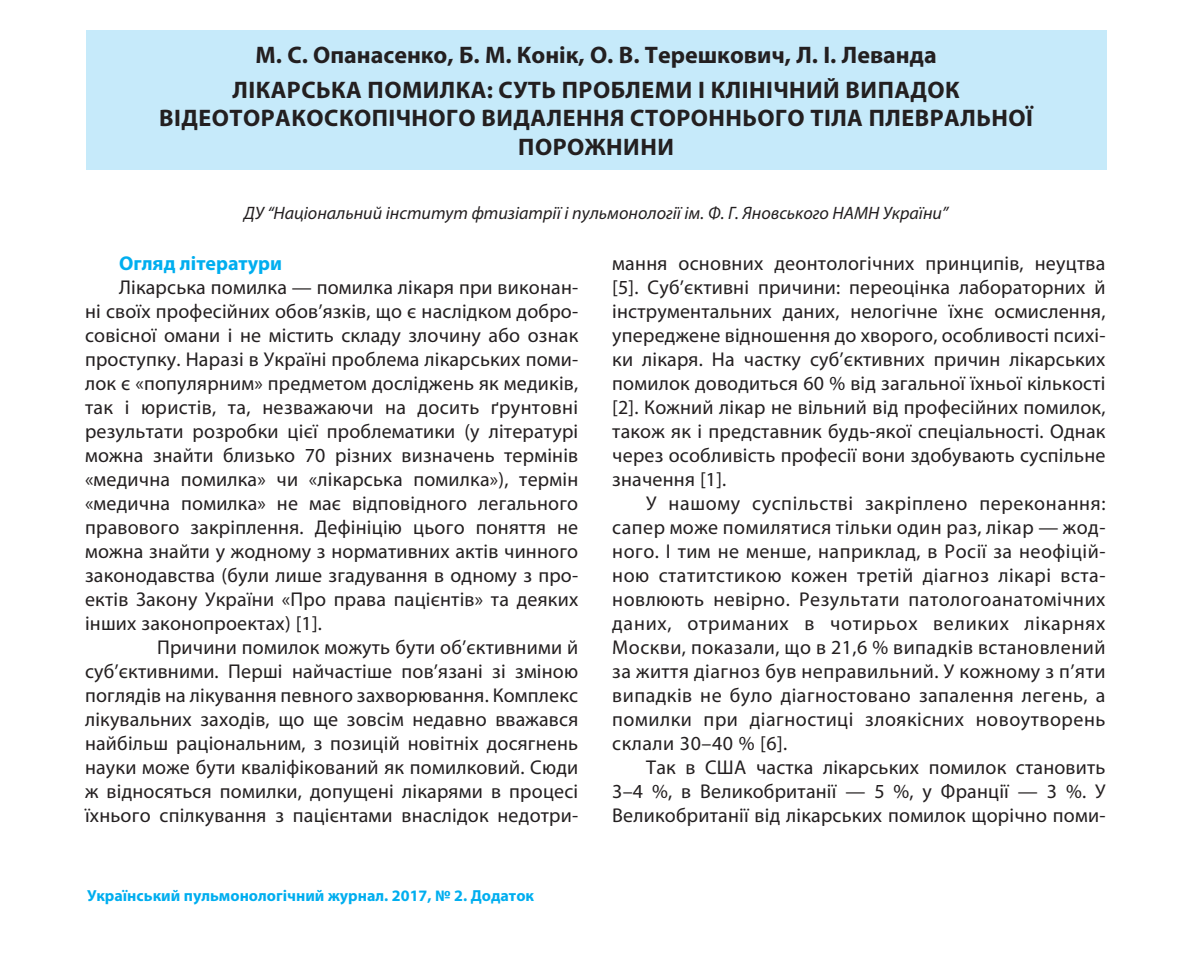
<style>
.page{position:relative;width:1190px;height:964px;background:#fff}
.page>*{position:absolute;margin:0;border:0;box-sizing:border-box;transform-origin:0 0}
.t1{font:700 24px/34.4px "Myriad Pro";letter-spacing:.02em;color:#231f20;text-align:center}
.t2{font:20px/24px "Myriad Pro";letter-spacing:.01em;color:#231f20;text-align:justify}
.t3{font:700 20px "Myriad Pro";color:#00aeef}
.t4{font:italic 18px "Myriad Pro";color:#231f20}
.t5{font:700 16px "Myriad Pro";color:#00aeef}
</style>
<div class="page">
<div style="left:86px;top:30px;width:1020px;height:140px;background:#c6eafa"></div>
<p class="t1" style="left:232px;top:40px;width:729px">М. С. Опанасенко, Б. М. Конік, О. В. Терешкович, Л. І. Леванда<br>ЛІКАРСЬКА ПОМИЛКА: СУТЬ ПРОБЛЕМИ І КЛІНІЧНИЙ ВИПАДОК</p>
<p class="t1" style="left:159px;top:106px;width:875px;line-height:28.8px">ВІДЕОТОРАКОСКОПІЧНОГО ВИДАЛЕННЯ СТОРОННЬОГО ТІЛА ПЛЕВРАЛЬНОЇ<br>ПОРОЖНИНИ</p>
<p class="t4" style="left:244px;top:206px;width:706px">ДУ “Національний інститут фтизіатрії і пульмонології ім. Ф. Г. Яновського НАМН України”</p>
<p class="t3" style="left:119px;top:256px;width:165px">Огляд літератури</p>
<p class="t2" style="left:85px;top:277px;width:495px;text-indent:34px">Лікарська помилка — помилка лікаря при виконан&shy;ні своїх професійних обов’язків, що є наслідком добро&shy;совісної омани і не містить складу злочину або ознак проступку. Наразі в Україні проблема лікарських поми&shy;лок є «популярним» предметом досліджень як медиків, так і юристів, та, незважаючи на досить ґрунтовні результати розробки цієї проблематики (у літературі можна знайти близько 70 різних визначень термінів «медична помилка» чи «лікарська помилка»), термін «медична помилка» не має відповідного легального правового закріплення. Дефініцію цього поняття не можна знайти у жодному з нормативних актів чинного законодавства (були лише згадування в одному з про&shy;ектів Закону України «Про права пацієнтів» та деяких інших законопроектах) [1].</p>
<p class="t2" style="left:85px;top:637px;width:495px;text-indent:72px">Причини помилок можуть бути об’єктивними й суб’єктивними. Перші найчастіше пов’язані зі зміною поглядів на лікування певного захворювання. Комплекс лікувальних заходів, що ще зовсім недавно вважався найбільш раціональним, з позицій новітніх досягнень науки може бути кваліфікований як помилковий. Сюди ж відносяться помилки, допущені лікарями в процесі їхнього спілкування з пацієнтами внаслідок недотри-</p>
<p class="t5" style="left:87px;top:890px;width:449px">Український пульмонологічний журнал. 2017, № 2. Додаток</p>
<p class="t2" style="left:612px;top:253px;width:495px">мання основних деонтологічних принципів, неуцтва [5]. Суб’єктивні причини: переоцінка лабораторних й інструментальних даних, нелогічне їхнє осмислення, упереджене відношення до хворого, особливості психі&shy;ки лікаря. На частку суб’єктивних причин лікарських помилок доводиться 60 % від загальної їхньої кількості [2]. Кожний лікар не вільний від професійних помилок, також як і представник будь-якої спеціальності. Однак через особливість професії вони здобувають суспільне значення [1].</p>
<p class="t2" style="left:612px;top:493px;width:495px;text-indent:34px">У нашому суспільстві закріплено переконання: сапер може помилятися тільки один раз, лікар — жод&shy;ного. І тим не менше, наприклад, в Росії за неофіцій&shy;ною статитстикою кожен третій діагноз лікарі вста&shy;новлюють невірно. Результати патологоанатомічних даних, отриманих в чотирьох великих лікарнях Москви, показали, що в 21,6 % випадків встановлений за життя діагноз був неправильний. У кожному з п’яти випадків не було діагностовано запалення легень, а помилки при діагностиці злоякісних новоутворень склали 30–40 % [6].</p>
<p class="t2" style="left:612px;top:757px;width:495px;text-indent:34px">Так в США частка лікарських помилок становить 3–4 %, в Великобританії — 5 %, у Франції — 3 %. У Великобританії від лікарських помилок щорічно поми-</p>
</div>
